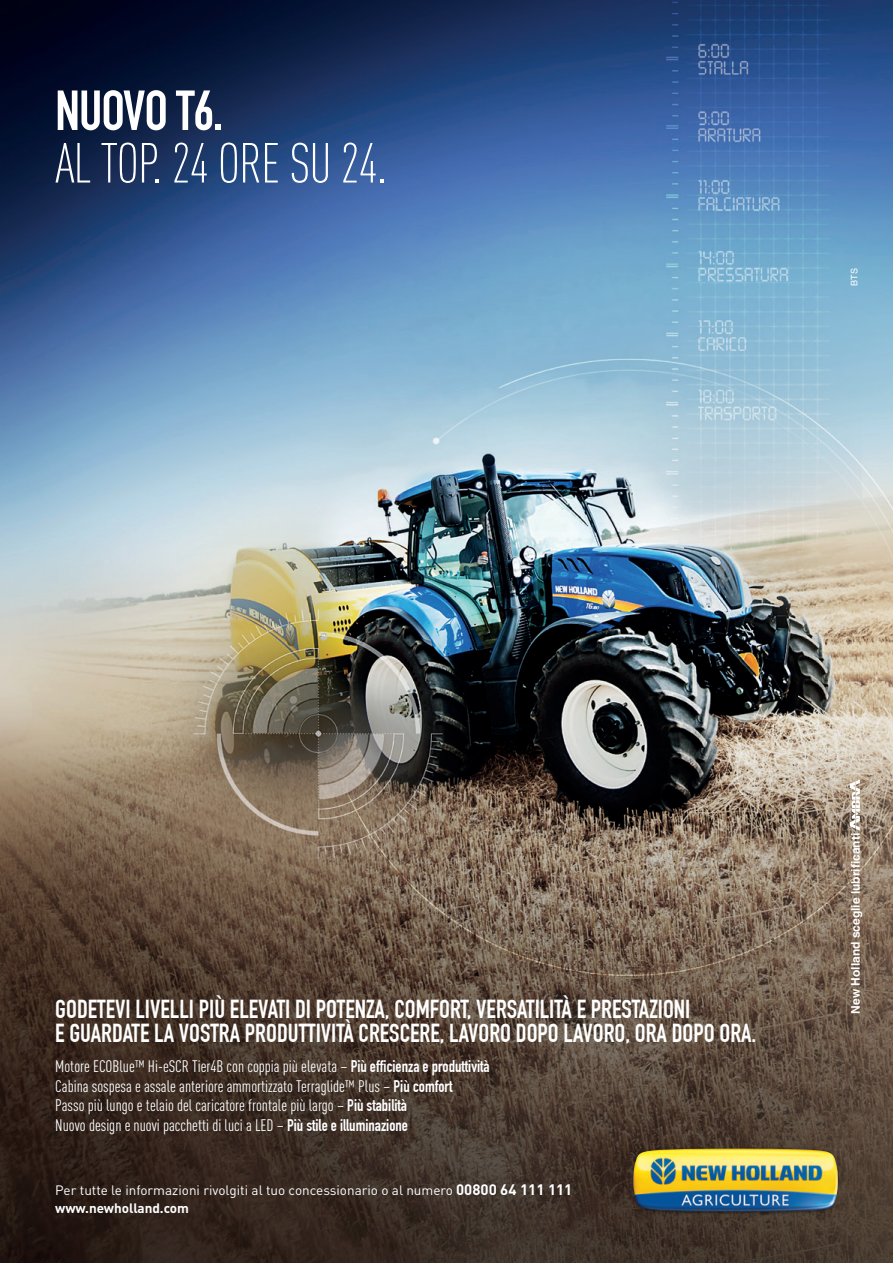
<style>
.page{position:relative;width:893px;height:1263px;background:#fff}
.page>*{position:absolute;margin:0;border:0;box-sizing:border-box;transform-origin:0 0}
.t1{font:300 55.5px "DIN Cond";letter-spacing:-.02em;color:#fff}
.t2{font:700 55.5px "DIN Condensed";letter-spacing:-.02em;color:#fff}
.t3{font:700 25.5px/24.8px "DIN Condensed";color:#fff}
.t4{font:16.5px/19.5px "DIN Cond";color:#fff}
.t5{font:13.5px/18px "DIN";color:#fff}
.t6{font:700 12px "Helvetica";color:#fff}
.t7{font:9px "Helvetica";color:#fff}
.s1{font-family:"DIN Condensed";font-weight:700}
.s2{font-weight:700;font-size:15px}
.s3{font-weight:700}
</style>
<div class="page">
<img style="left:0;top:0;width:893px;height:1263px">
<img style="left:629px;top:1145px;width:213px;height:70px">
<img style="left:633px;top:1148px;width:205px;height:63px">
<svg style="left:850px;top:779px;width:10px;height:52px"></svg>
<h1 class="t2" style="left:55px;top:78px;width:169px">NUOVO T6.</h1>
<h1 class="t1" style="left:55px;top:131px;width:333px">AL TOP. 24 ORE SU 24.</h1>
<p class="t7" style="left:849px;top:286px;width:19px;rotate:-90deg">BTS</p>
<h2 class="t3" style="left:55px;top:996px;width:702px">GODETEVI LIVELLI PIÙ ELEVATI DI POTENZA, COMFORT, VERSATILITÀ E PRESTAZIONI<br>E GUARDATE LA VOSTRA PRODUTTIVITÀ CRESCERE, LAVORO DOPO LAVORO, ORA DOPO ORA.</h2>
<p class="t4" style="left:55px;top:1056px;width:436px">Motore ECOBlue™ Hi-eSCR Tier4B con coppia più elevata – <span class="s1">Più efficienza e produttività </span>Cabina sospesa e assale anteriore ammortizzato Terraglide™ Plus – <span class="s1">Più comfort<br></span>Passo più lungo e telaio del caricatore frontale più largo – <span class="s1">Più stabilità<br></span>Nuovo design e nuovi pacchetti di luci a LED – <span class="s1">Più stile e illuminazione</span></p>
<p class="t5" style="left:55px;top:1180px;width:519px">Per tutte le informazioni rivolgiti al tuo concessionario o al numero <span class="s2">00800 64 111 111 </span><span class="s3">www.newholland.com</span></p>
<p class="t6" style="left:848px;top:1014px;width:182px;rotate:-90deg">New Holland sceglie lubrificanti</p>
</div>
